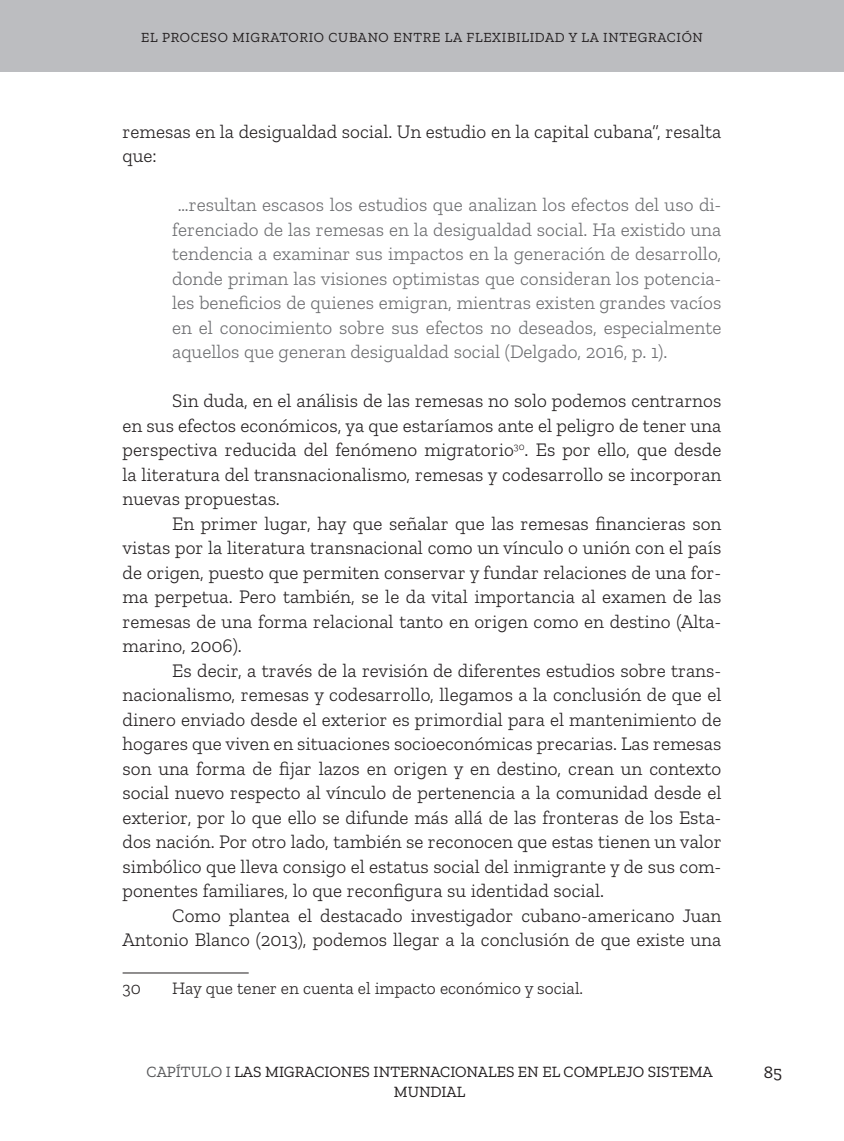
<style>
.page{position:relative;width:844px;height:1141px;background:#fff}
.page>*{position:absolute;margin:0;border:0;box-sizing:border-box;transform-origin:0 0}
.CUERPO_DE_TEXTO{font:300 19.25px/24.5px "Zilla Slab";color:#231f20;text-align:justify}
.INDENT{font:300 19.25px/24.5px "Zilla Slab";color:#6c6d70;text-align:justify}
.NOTA_A_PIE{font:300 17.5px "Zilla Slab";color:#231f20}
.t1{font:17.5px "Zilla Slab";color:#231f20}
.t2{font:15.75px/19.2px "Zilla Slab";color:#231f20;text-align:center}
.t3{font:14px "Zilla Slab";letter-spacing:.05em;color:#231f20}
.s1{color:#57585a}
</style>
<div class="page">
<div style="left:0;top:0;width:843px;height:72px;background:#bcbdc0"></div>
<hr style="left:122px;top:973px;width:126px;height:1px;background:#231f20">
<p class="t3" style="left:141px;top:29px;width:563px">EL PROCESO MIGRATORIO CUBANO ENTRE LA FLEXIBILIDAD Y LA INTEGRACIÓN</p>
<p class="CUERPO_DE_TEXTO" style="left:122px;top:119px;width:600px">remesas en la desigualdad social. Un estudio en la capital cubana”, resalta que:</p>
<p class="INDENT" style="left:172px;top:193px;width:550px">…resultan escasos los estudios que analizan los efectos del uso di&shy;ferenciado de las remesas en la desigualdad social. Ha existido una tendencia a examinar sus impactos en la generación de desarrollo, donde priman las visiones optimistas que consideran los potencia&shy;les beneficios de quienes emigran, mientras existen grandes vacíos en el conocimiento sobre sus efectos no deseados, especialmente aquellos que generan desigualdad social (Delgado, 2016, p. 1).</p>
<p class="CUERPO_DE_TEXTO" style="left:122px;top:389px;width:600px;text-indent:50px">Sin duda, en el análisis de las remesas no solo podemos centrarnos en sus efectos económicos, ya que estaríamos ante el peligro de tener una perspectiva reducida del fenómeno migratorio<sup>30</sup>. Es por ello, que desde la literatura del transnacionalismo, remesas y codesarrollo se incorporan nuevas propuestas.</p>
<p class="CUERPO_DE_TEXTO" style="left:122px;top:511px;width:600px;text-indent:50px">En primer lugar, hay que señalar que las remesas financieras son vistas por la literatura transnacional como un vínculo o unión con el país de origen, puesto que permiten conservar y fundar relaciones de una for&shy;ma perpetua. Pero también, se le da vital importancia al examen de las remesas de una forma relacional tanto en origen como en destino (Alta&shy;marino, 2006).</p>
<p class="CUERPO_DE_TEXTO" style="left:122px;top:658px;width:600px;text-indent:50px">Es decir, a través de la revisión de diferentes estudios sobre trans&shy;nacionalismo, remesas y codesarrollo, llegamos a la conclusión de que el dinero enviado desde el exterior es primordial para el mantenimiento de hogares que viven en situaciones socioeconómicas precarias. Las remesas son una forma de fijar lazos en origen y en destino, crean un contexto social nuevo respecto al vínculo de pertenencia a la comunidad desde el exterior, por lo que ello se difunde más allá de las fronteras de los Esta&shy;dos nación. Por otro lado, también se reconocen que estas tienen un valor simbólico que lleva consigo el estatus social del inmigrante y de sus com&shy;ponentes familiares, lo que reconfigura su identidad social.</p>
<p class="CUERPO_DE_TEXTO" style="left:122px;top:903px;width:600px;text-align:right">Como plantea el destacado investigador cubano-americano Juan<br>Antonio Blanco (2013), podemos llegar a la conclusión de que existe una</p>
<p class="NOTA_A_PIE" style="left:122px;top:979px;width:20px">30</p>
<p class="NOTA_A_PIE" style="left:172px;top:979px;width:412px">Hay que tener en cuenta el impacto económico y social.</p>
<p class="t2" style="left:146px;top:1062px;width:567px"><span class="s1">CAPÍTULO I</span> LAS MIGRACIONES INTERNACIONALES EN EL COMPLEJO SISTEMA<br>MUNDIAL</p>
<p class="t1" style="left:763px;top:1062px;width:20px">85</p>
</div>
